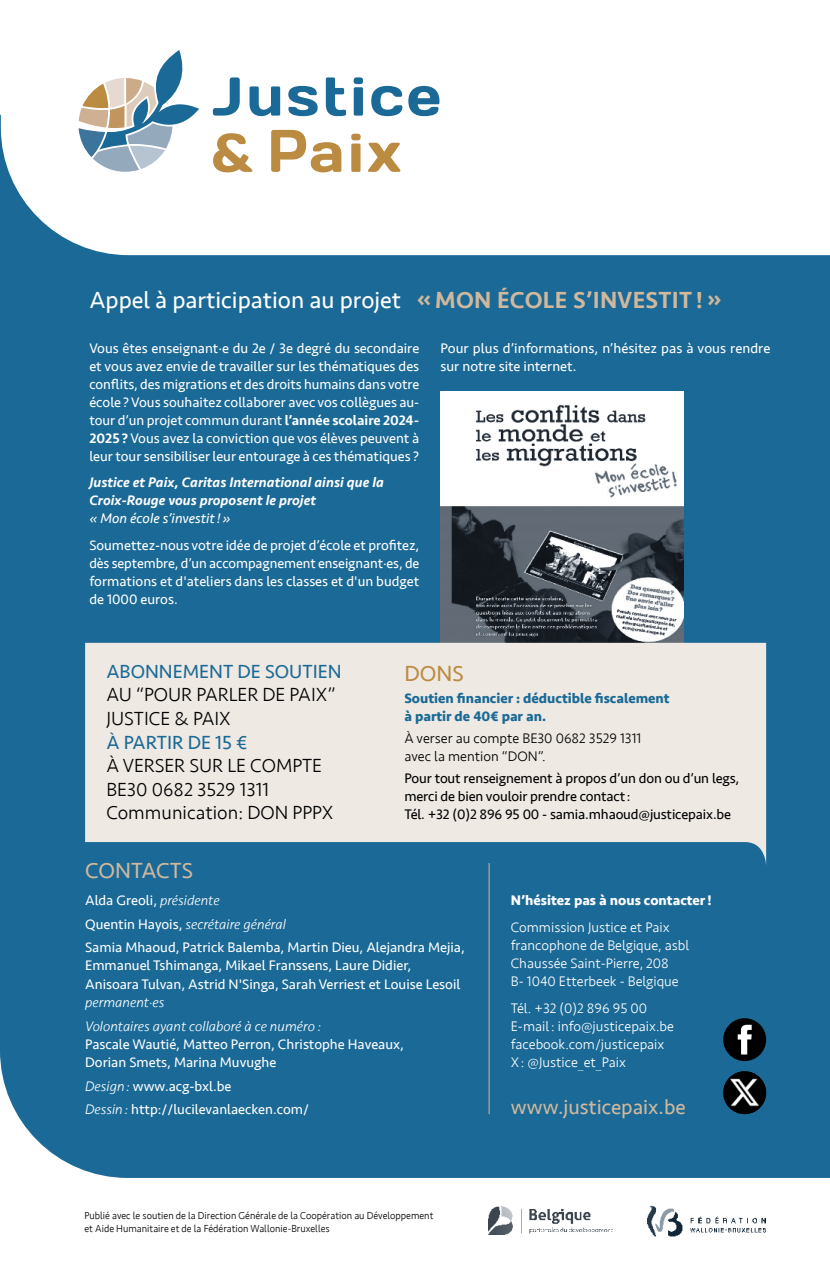
<style>
.page{position:relative;width:830px;height:1263px;background:#fff}
.page>*{position:absolute;margin:0;border:0;box-sizing:border-box;transform-origin:0 0}
.t1{font:24px "Seravek";color:#fff}
.t2{font:22.5px "Seravek";color:#d1b89d}
.t3{font:22.5px "Seravek";color:#bb8b42}
.t4{font:21px "Seravek";color:#d1b89d}
.t5{font:300 19.5px/23.5px "Seravek";color:#000}
.t6{font:14.25px/18px "Seravek";color:#fff}
.t7{font:300 14.25px/18.1px "Seravek";color:#fff}
.t8{font:14.25px/18px "Seravek";letter-spacing:-.01em;color:#000}
.t9{font:italic 500 14.25px/18px "Seravek";color:#fff}
.t10{font:italic 300 14.25px "Seravek";color:#fff}
.t11{font:700 14.25px/18px "Seravek";color:#1a6996}
.t12{font:300 14.25px/18px "Seravek";color:#000}
.t13{font:700 14.25px "Seravek";color:#fff}
.t14{font:300 10.5px/12.6px "Seravek";color:#000;scale:.95 1}
.s1{font-weight:500;color:#d1b89d}
.s2{font-weight:500}
.s3{font-weight:400}
.s4{font-weight:400;color:#1a6996}
.s5{font-weight:300;font-style:italic}
.s6{font-weight:400;font-style:normal}
</style>
<div class="page">
<div style="left:0;top:266px;width:829px;height:912px;background:#1a6996"></div>
<img style="left:440px;top:391px;width:242px;height:252px">
<svg style="left:85px;top:643px;width:680px;height:223px;background:#d7dbda"></svg>
<svg style="left:0;top:78px;width:829px;height:188px"></svg>
<svg style="left:213px;top:77px;width:26px;height:39px"></svg>
<svg style="left:249px;top:86px;width:31px;height:30px"></svg>
<svg style="left:288px;top:86px;width:29px;height:30px"></svg>
<svg style="left:326px;top:77px;width:20px;height:39px"></svg>
<svg style="left:353px;top:77px;width:10px;height:39px"></svg>
<svg style="left:371px;top:86px;width:31px;height:30px"></svg>
<svg style="left:408px;top:86px;width:31px;height:30px"></svg>
<svg style="left:213px;top:133px;width:39px;height:39px"></svg>
<svg style="left:351px;top:134px;width:9px;height:38px"></svg>
<svg style="left:368px;top:143px;width:32px;height:29px"></svg>
<svg style="left:271px;top:130px;width:70px;height:42px"></svg>
<svg style="left:77px;top:50px;width:125px;height:122px"></svg>
<img style="left:488px;top:1206px;width:124px;height:29px">
<img style="left:647px;top:1205px;width:119px;height:32px">
<div style="left:722px;top:1018px;width:43px;height:43px;background:#000;border-radius:50%"></div>
<svg style="left:737px;top:1025px;width:14px;height:29px"></svg>
<img style="left:722px;top:1071px;width:43px;height:43px;border-radius:21px">
<hr style="left:488px;top:863px;width:1px;height:251px;background:#d1b89d">
<p class="t1" style="left:89px;top:282px;width:633px">Appel à participation au projet <span class="s1">« MON ÉCOLE S’INVESTIT !»</span></p>
<p class="t6" style="left:89px;top:339px;width:331px;text-align:justify">Vous êtes enseignant·e du 2e / 3e degré du secondaire et vous avez envie de travailler sur les thématiques des conflits, des migrations et des droits humains dans votre école ? Vous souhaitez collaborer avec vos collègues au&shy;tour d’un projet commun durant <span class="s2">l’année scolaire 2024- 2025?</span> Vous avez la conviction que vos élèves peuvent à leur tour sensibiliser leur entourage à ces thématiques ?</p>
<p class="t9" style="left:89px;top:474px;width:296px">Justice et Paix, Caritas International ainsi que la<br>Croix-Rouge vous proposent le projet<br><span class="s3">« Mon école s’investit!»</span></p>
<p class="t6" style="left:89px;top:536px;width:331px;text-align:justify">Soumettez-nous votre idée de projet d’école et profitez, dès septembre, d’un accompagnement enseignant·es, de formations et d'ateliers dans les classes et d'un budget de 1000 euros.</p>
<p class="t6" style="left:440px;top:339px;width:331px">Pour plus d’informations, n’hésitez pas à vous rendre sur notre site internet.</p>
<p class="t5" style="left:106px;top:660px;width:237px"><span class="s4">ABONNEMENT DE SOUTIEN<br></span>AU “POUR PARLER DE PAIX”<br>JUSTICE &amp; PAIX<br><span class="s4">À PARTIR DE 15 €<br></span>À VERSER SUR LE COMPTE<br>BE30 0682 3529 1311</p>
<p class="t5" style="left:106px;top:801px;width:228px">Communication: DON PPPX</p>
<p class="t3" style="left:404px;top:656px;width:61px">DONS</p>
<p class="t11" style="left:404px;top:689px;width:267px">Soutien financier : déductible fiscalement à partir de 40€ par an.</p>
<p class="t12" style="left:404px;top:730px;width:238px">À verser au compte BE30 0682 3529 1311 avec la mention “DON”.</p>
<p class="t8" style="left:404px;top:770px;width:336px">Pour tout renseignement à propos d’un don ou d’un legs, merci de bien vouloir prendre contact:<br>Tél. +32 (0)2 896 95 00 - samia.mhaoud@justicepaix.be</p>
<p class="t2" style="left:85px;top:853px;width:109px">CONTACTS</p>
<p class="t6" style="left:85px;top:891px;width:136px">Alda Greoli, <span class="s5">présidente</span></p>
<p class="t10" style="left:85px;top:915px;width:202px"><span class="s6">Quentin Hayois,</span> secrétaire général</p>
<p class="t6" style="left:85px;top:938px;width:381px">Samia Mhaoud, Patrick Balemba, Martin Dieu, Alejandra Mejia, Emmanuel Tshimanga, Mikael Franssens, Laure Didier, Anisoara Tulvan, Astrid N'Singa, Sarah Verriest et Louise Lesoil <span class="s5">permanent·es</span></p>
<p class="t10" style="left:85px;top:1017px;width:238px">Volontaires ayant collaboré à ce numéro :</p>
<p class="t6" style="left:85px;top:1035px;width:320px">Pascale Wautié, Matteo Perron, Christophe Haveaux,<br>Dorian Smets, Marina Muvughe</p>
<p class="t6" style="left:85px;top:1077px;width:148px"><span class="s5">Design:</span> www.acg-bxl.be</p>
<p class="t6" style="left:85px;top:1100px;width:225px"><span class="s5">Dessin:</span> http://lucilevanlaecken.com/</p>
<p class="t14" style="left:84px;top:1209px;width:368px">Publié avec le soutien de la Direction Générale de la Coopération au Développement et Aide Humanitaire et de la Fédération Wallonie-Bruxelles</p>
<p class="t13" style="left:510px;top:889px;width:203px">N’hésitez pas à nous contacter!</p>
<p class="t7" style="left:510px;top:918px;width:180px">Commission Justice et Paix francophone de Belgique, asbl<br>Chaussée Saint-Pierre, 208<br>B- 1040 Etterbeek - Belgique</p>
<p class="t7" style="left:510px;top:999px;width:165px">Tél. +32 (0)2 896 95 00<br>E-mail: info@justicepaix.be facebook.com/justicepaix<br>X: @Justice_et_Paix</p>
<p class="t4" style="left:510px;top:1091px;width:176px">www.justicepaix.be</p>
</div>
